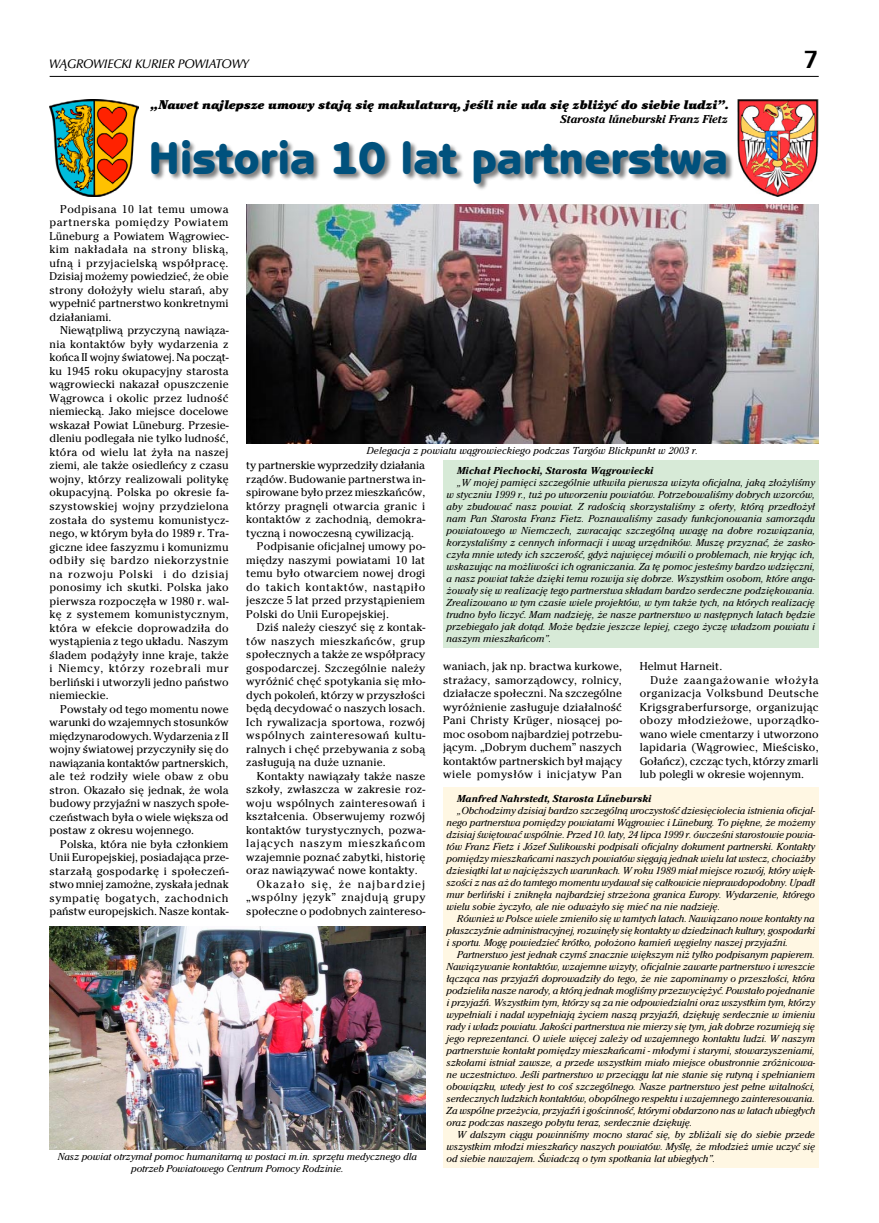
<style>
.page{position:relative;width:879px;height:1223px;background:#fff}
.page>*{position:absolute;margin:0;border:0;box-sizing:border-box;transform-origin:0 0}
.t1{font:46.25px "Benguiat Gothic Heavy CE Heavy";color:#00517d}
.t2{font:12.5px "Cheltenham Ultra CE Italic";color:#000}
.t3{font:12.5px "Zapf Humnst Dm EU Italic";color:#000}
.t4{font:11.25px/13.5px "Cheltenham CE Book";letter-spacing:.01em;color:#000;text-align:justify}
.t5{font:11.25px "Cheltenham CE Book";letter-spacing:-.01em;color:#000}
.t6{font:italic 700 11.25px "Cheltenham Ibis EE";color:#000}
.t7{font:11.25px "Cheltenham CE Book";letter-spacing:.045em;color:#000}
.t8{font:11.25px "Cheltenham CE Book";letter-spacing:.035em;color:#000}
.t9{font:11.25px "Cheltenham CE Book";letter-spacing:.065em;color:#000}
.t10{font:11.25px "Cheltenham CE Book";letter-spacing:.09em;color:#000}
.t11{font:11.25px "Cheltenham CE Book";letter-spacing:.06em;color:#000}
.t12{font:italic 10px/12px "Cheltenham CE Book";letter-spacing:-.01em;color:#000;text-align:justify}
.t13{font:italic 10px "Cheltenham CE Bold";letter-spacing:-.005em;color:#000}
</style>
<div class="page">
<hr style="left:50px;top:76px;width:768px;height:1px;background:#000">
<img style="left:50px;top:99px;width:89px;height:98px">
<img style="left:737px;top:99px;width:81px;height:97px">
<div style="left:151px;top:139px;width:583px;height:53px;background:#000;opacity:.5"></div>
<div style="left:443px;top:461px;width:376px;height:187px;background:#d7ead7"></div>
<div style="left:443px;top:787px;width:376px;height:380px;background:#fff7e3"></div>
<img style="left:50px;top:926px;width:375px;height:223px">
<img style="left:246px;top:204px;width:572px;height:239px">
<p class="t3" style="left:50px;top:56px;width:201px">WĄGROWIECKI KURIER POWIATOWY</p>
<p class="t2" style="left:150px;top:97px;width:580px">„Nawet najlepsze umowy stają się makulaturą, jeśli nie uda się zbliżyć do siebie ludzi”.</p>
<p class="t6" style="left:560px;top:112px;width:169px">Starosta lűneburski Franz Fietz</p>
<h1 class="t1" style="left:149px;top:130px;width:581px">Historia 10 lat partnerstwa</h1>
<p class="t4" style="left:50px;top:202px;width:181px;text-indent:11px">Podpisana 10 lat temu umowa partnerska pomiędzy Powiatem Lüneburg a Powiatem Wągrowiec&shy;kim nakładała na strony bliską, ufną i przyjacielską współpracę.<br>Dzisiaj możemy powiedzieć, że obie strony dołożyły wielu starań, aby wypełnić partnerstwo konkretnymi działaniami.</p>
<p class="t4" style="left:50px;top:324px;width:181px;text-indent:11px">Niewątpliwą przyczyną nawiąza&shy;nia kontaktów były wydarzenia z końca II wojny światowej. Na począt&shy;ku 1945 roku okupacyjny starosta wągrowiecki nakazał opuszczenie Wągrowca i okolic przez ludność niemiecką. Jako miejsce docelowe wskazał Powiat Lüneburg. Przesie&shy;dleniu podlegała nie tylko ludność, która od wielu lat żyła na naszej ziemi, ale także osiedleńcy z czasu wojny, którzy realizowali politykę okupacyjną. Polska po okresie fa&shy;szystowskiej wojny przydzielona została do systemu komunistycz&shy;nego, w którym była do 1989 r. Tra&shy;giczne idee faszyzmu i komunizmu odbiły się bardzo niekorzystnie na rozwoju Polski i do dzisiaj ponosimy ich skutki. Polska jako pierwsza rozpoczęła w 1980 r. wal&shy;kę z systemem komunistycznym, która w efekcie doprowadziła do wystąpienia z tego układu. Naszym śladem podążyły inne kraje, także i Niemcy, którzy rozebrali mur berliński i utworzyli jedno państwo niemieckie.</p>
<p class="t4" style="left:50px;top:702px;width:181px;text-indent:11px">Powstały od tego momentu nowe warunki do wzajemnych stosunków międzynarodowych. Wydarzenia z II wojny światowej przyczyniły się do nawiązania kontaktów partnerskich, ale też rodziły wiele obaw z obu stron. Okazało się jednak, że wola budowy przyjaźni w naszych społe&shy;czeństwach była o wiele większa od postaw z okresu wojennego.</p>
<p class="t4" style="left:50px;top:837px;width:180px;text-indent:11px">Polska, która nie była członkiem Unii Europejskiej, posiadająca prze&shy;starzałą gospodarkę i społeczeń&shy;stwo mniej zamożne, zyskała jednak sympatię bogatych, zachodnich państw europejskich. Nasze kontak-</p>
<p class="t12" style="left:367px;top:444px;width:333px">Delegacja z powiatu wągrowieckiego podczas Targów Blickpunkt w 2003 r.</p>
<p class="t4" style="left:246px;top:458px;width:180px">ty partnerskie wyprzedziły działania rządów. Budowanie partnerstwa in&shy;spirowane było przez mieszkańców, którzy pragnęli otwarcia granic i kontaktów z zachodnią, demokra&shy;tyczną i nowoczesną cywilizacją.</p>
<p class="t4" style="left:246px;top:539px;width:180px;text-indent:11px">Podpisanie oficjalnej umowy po&shy;między naszymi powiatami 10 lat temu było otwarciem nowej drogi do takich kontaktów, nastąpiło jeszcze 5 lat przed przystąpieniem Polski do Unii Europejskiej.</p>
<p class="t4" style="left:246px;top:620px;width:180px;text-indent:11px">Dziś należy cieszyć się z kontak&shy;tów naszych mieszkańców, grup społecznych a także ze współpracy gospodarczej. Szczególnie należy wyróżnić chęć spotykania się mło&shy;dych pokoleń, którzy w przyszłości będą decydować o naszych losach.<br>Ich rywalizacja sportowa, rozwój wspólnych zainteresowań kultu&shy;ralnych i chęć przebywania z sobą zasługują na duże uznanie.</p>
<p class="t4" style="left:257px;top:769px;width:170px">Kontakty nawiązały także nasze</p>
<p class="t4" style="left:246px;top:782px;width:180px">szkoły, zwłaszcza w zakresie roz-</p>
<p class="t4" style="left:246px;top:796px;width:181px">woju wspólnych zainteresowań i</p>
<p class="t4" style="left:246px;top:809px;width:180px">kształcenia. Obserwujemy rozwój</p>
<p class="t4" style="left:246px;top:823px;width:180px">kontaktów turystycznych, pozwa-</p>
<p class="t9" style="left:246px;top:836px;width:180px">lających naszym mieszkańcom</p>
<p class="t4" style="left:246px;top:850px;width:180px">wzajemnie poznać zabytki, historię</p>
<p class="t4" style="left:246px;top:863px;width:173px">oraz nawiązywać nowe kontakty.</p>
<p class="t10" style="left:257px;top:877px;width:170px">Okazało się, że najbardziej</p>
<p class="t7" style="left:246px;top:890px;width:181px">„wspólny język” znajdują grupy</p>
<p class="t4" style="left:246px;top:904px;width:180px">społeczne o podobnych zaintereso-</p>
<p class="t13" style="left:457px;top:465px;width:198px">Michał Piechocki, Starosta Wągrowiecki</p>
<p class="t12" style="left:446px;top:477px;width:370px;text-indent:11px">„W mojej pamięci szczególnie utkwiła pierwsza wizyta oficjalna, jaką złożyliśmy w styczniu 1999 r., tuż po utworzeniu powiatów. Potrzebowaliśmy dobrych wzorców, aby zbudować nasz powiat. Z radością skorzystaliśmy z oferty, którą przedłożył nam Pan Starosta Franz Fietz. Poznawaliśmy zasady funkcjonowania samorządu powiatowego w Niemczech, zwracając szczególną uwagę na dobre rozwiązania, korzystaliśmy z cennych informacji i uwag urzędników. Muszę przyznać, że zasko&shy;czyła mnie wtedy ich szczerość, gdyż najwięcej mówili o problemach, nie kryjąc ich, wskazując na możliwości ich ograniczania. Za tę pomoc jesteśmy bardzo wdzięczni, a nasz powiat także dzięki temu rozwija się dobrze. Wszystkim osobom, które anga&shy;żowały się w realizację tego partnerstwa składam bardzo serdeczne podziękowania.<br>Zrealizowano w tym czasie wiele projektów, w tym także tych, na których realizację trudno było liczyć. Mam nadzieję, że nasze partnerstwo w następnych latach będzie przebiegało jak dotąd. Może będzie jeszcze lepiej, czego życzę władzom powiatu i naszym mieszkańcom”.</p>
<p class="t4" style="left:443px;top:659px;width:181px">waniach, jak np. bractwa kurkowe, strażacy, samorządowcy, rolnicy, działacze społeczni. Na szczególne wyróżnienie zasługuje działalność Pani Christy Krüger, niosącej po&shy;moc osobom najbardziej potrzebu&shy;jącym. „Dobrym duchem” naszych kontaktów partnerskich był mający wiele pomysłów i inicjatyw Pan</p>
<p class="t13" style="left:457px;top:792px;width:196px">Manfred Nahrstedt, Starosta Lűneburski</p>
<p class="t12" style="left:446px;top:804px;width:370px;text-indent:11px">„Obchodzimy dzisiaj bardzo szczególną uroczystość dziesięciolecia istnienia oficjal&shy;nego partnerstwa pomiędzy powiatami Wągrowiec i Lüneburg. To piękne, że możemy dzisiaj świętować wspólnie. Przed 10. laty, 24 lipca 1999 r. ówcześni starostowie powia&shy;tów Franz Fietz i Józef Sulikowski podpisali oficjalny dokument partnerski. Kontakty pomiędzy mieszkańcami naszych powiatów sięgają jednak wielu lat wstecz, chociażby dziesiątki lat w najcięższych warunkach. W roku 1989 miał miejsce rozwój, który więk&shy;szości z nas aż do tamtego momentu wydawał się całkowicie nieprawdopodobny. Upadł mur berliński i zniknęła najbardziej strzeżona granica Europy. Wydarzenie, którego wielu sobie życzyło, ale nie odważyło się mieć na nie nadzieję.</p>
<p class="t12" style="left:446px;top:912px;width:370px;text-indent:11px">Również w Polsce wiele zmieniło się w tamtych latach. Nawiązano nowe kontakty na płaszczyźnie administracyjnej, rozwinęły się kontakty w dziedzinach kultury, gospodarki i sportu. Mogę powiedzieć krótko, położono kamień węgielny naszej przyjaźni.</p>
<p class="t12" style="left:446px;top:948px;width:370px;text-indent:11px">Partnerstwo jest jednak czymś znacznie większym niż tylko podpisanym papierem.<br>Nawiązywanie kontaktów, wzajemne wizyty, oficjalnie zawarte partnerstwo i wreszcie łącząca nas przyjaźń doprowadziły do tego, że nie zapominamy o przeszłości, która podzieliła nasze narody, a którą jednak mogliśmy przezwyciężyć. Powstało pojednanie i przyjaźń. Wszystkim tym, którzy są za nie odpowiedzialni oraz wszystkim tym, którzy wypełniali i nadal wypełniają życiem naszą przyjaźń, dziękuję serdecznie w imieniu rady i władz powiatu. Jakości partnerstwa nie mierzy się tym, jak dobrze rozumieją się jego reprezentanci. O wiele więcej zależy od wzajemnego kontaktu ludzi. W naszym partnerstwie kontakt pomiędzy mieszkańcami - młodymi i starymi, stowarzyszeniami, szkołami istniał zawsze, a przede wszystkim miało miejsce obustronnie zróżnicowa&shy;ne uczestnictwo. Jeśli partnerstwo w przeciągu lat nie stanie się rutyną i spełnianiem obowiązku, wtedy jest to coś szczególnego. Nasze partnerstwo jest pełne witalności, serdecznych ludzkich kontaktów, obopólnego respektu i wzajemnego zainteresowania.<br>Za wspólne przeżycia, przyjaźń i gościnność, którymi obdarzono nas w latach ubiegłych oraz podczas naszego pobytu teraz, serdecznie dziękuję.</p>
<p class="t12" style="left:446px;top:1128px;width:370px;text-indent:11px">W dalszym ciągu powinniśmy mocno starać się, by zbliżali się do siebie przede wszystkim młodzi mieszkańcy naszych powiatów. Myślę, że młodzież umie uczyć się od siebie nawzajem. Świadczą o tym spotkania lat ubiegłych”.</p>
<p class="t4" style="left:640px;top:659px;width:84px">Helmut Harneit.</p>
<p class="t11" style="left:650px;top:673px;width:170px">Duże zaangażowanie włożyła</p>
<p class="t4" style="left:640px;top:686px;width:180px">organizacja Volksbund Deutsche</p>
<p class="t4" style="left:640px;top:700px;width:181px">Krigsgraberfursorge, organizując</p>
<p class="t8" style="left:640px;top:713px;width:180px">obozy młodzieżowe, uporządko-</p>
<p class="t4" style="left:640px;top:727px;width:180px">wano wiele cmentarzy i utworzono</p>
<p class="t4" style="left:640px;top:740px;width:180px">lapidaria (Wągrowiec, Mieścisko,</p>
<p class="t5" style="left:640px;top:754px;width:180px">Gołańcz), czcząc tych, którzy zmarli</p>
<p class="t4" style="left:640px;top:767px;width:166px">lub polegli w okresie wojennym.</p>
<p class="t12" style="left:58px;top:1150px;width:361px;text-align:center">Nasz powiat otrzymał pomoc humanitarną w postaci m.in. sprzętu medycznego dla potrzeb Powiatowego Centrum Pomocy Rodzinie.</p>
</div>
